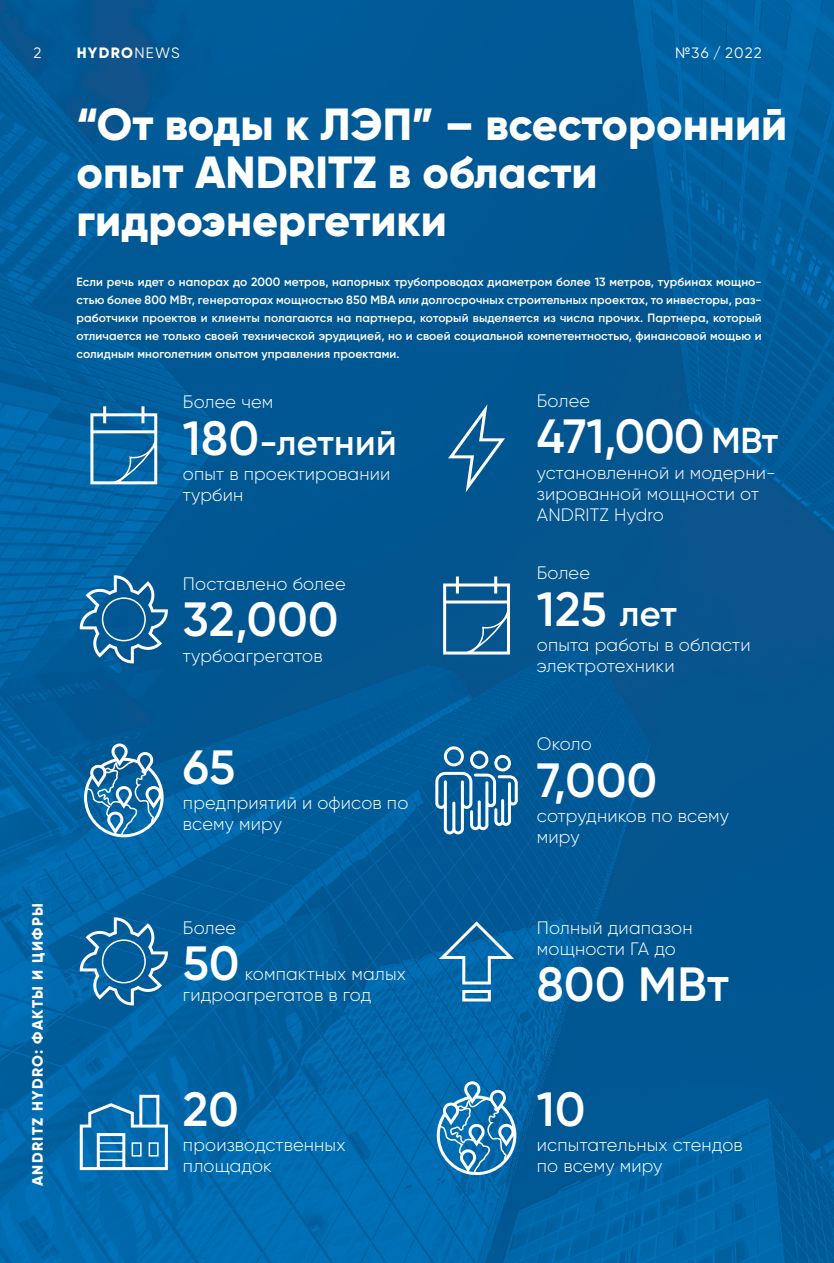
<style>
.page{position:relative;width:834px;height:1263px;background:#fff}
.page>*{position:absolute;margin:0;border:0;box-sizing:border-box;transform-origin:0 0}
.t1{font:600 48px "Gilroy";letter-spacing:.005em;color:#fff}
.t2{font:800 45px/48px "Gilroy";color:#fff}
.t3{font:600 36px "Gilroy";letter-spacing:.01em;color:#fff}
.t4{font:300 18px/21px "Gilroy";letter-spacing:.01em;color:#fff}
.t5{font:800 15px "Gilroy";letter-spacing:.09em;color:#fff}
.t6{font:15px "Gilroy";letter-spacing:.075em;color:#fff}
.t7{font:600 12px/18px "Gilroy";letter-spacing:.01em;color:#fff;text-align:justify}
.s1{font-weight:400}
.s2{font-size:48px}
.s3{font-size:36px}
</style>
<div class="page">
<img style="left:0;top:0;width:833px;height:1263px">
<svg style="left:80px;top:575px;width:88px;height:88px;background:#2974a6"></svg>
<svg style="left:80px;top:917px;width:88px;height:88px;background:#2977ac"></svg>
<svg style="left:90px;top:406px;width:67px;height:78px"></svg>
<svg style="left:84px;top:743px;width:80px;height:94px"></svg>
<svg style="left:80px;top:1095px;width:88px;height:75px;background:#3c8cc0"></svg>
<svg style="left:443px;top:576px;width:67px;height:78px"></svg>
<svg style="left:436px;top:1081px;width:80px;height:94px"></svg>
<svg style="left:435px;top:746px;width:82px;height:88px"></svg>
<svg style="left:448px;top:404px;width:57px;height:88px;background:#216c9f"></svg>
<svg style="left:439px;top:921px;width:75px;height:80px;background:#2379b1"></svg>
<p class="t6" style="left:34px;top:44px;width:9px">2</p>
<p class="t5" style="left:77px;top:44px;width:105px">HYDRO<span class="s1">NEWS</span></p>
<p class="t6" style="left:675px;top:44px;width:88px">№36 / 2022</p>
<h2 class="t2" style="left:77px;top:100px;width:712px">“От воды к ЛЭП” – всесторонний опыт ANDRITZ в области гидроэнергетики</h2>
<p class="t7" style="left:77px;top:273px;width:686px">Если речь идет о напорах до 2000 метров, напорных трубопроводах диаметром более 13 метров, турбинах мощно&shy;стью более 800 МВт, генераторах мощностью 850 МВА или долгосрочных строительных проектах, то инвесторы, раз&shy;работчики проектов и клиенты полагаются на партнера, который выделяется из числа прочих. Партнера, который отличается не только своей технической эрудицией, но и своей социальной компетентностью, финансовой мощью и солидным многолетним опытом управления проектами.</p>
<p class="t5" style="left:28px;top:1186px;width:284px;rotate:-90deg">ANDRITZ HYDRO: ФАКТЫ И ЦИФРЫ</p>
<h3 class="t4" style="left:183px;top:391px;width:92px">Более чем</h3>
<h3 class="t3" style="left:183px;top:420px;width:215px"><span class="s2">180</span>-летний</h3>
<h3 class="t4" style="left:183px;top:463px;width:209px">опыт в проектировании турбин</h3>
<h3 class="t4" style="left:183px;top:573px;width:164px">Поставлено более</h3>
<h1 class="t1" style="left:183px;top:590px;width:157px">32,000</h1>
<h3 class="t4" style="left:183px;top:645px;width:141px">турбоагрегатов</h3>
<h1 class="t1" style="left:183px;top:737px;width:54px">65</h1>
<h3 class="t4" style="left:183px;top:792px;width:227px">предприятий и офисов по всему миру</h3>
<h3 class="t4" style="left:183px;top:917px;width:55px">Более</h3>
<h1 class="t1" style="left:183px;top:934px;width:58px">50</h1>
<h3 class="t4" style="left:183px;top:963px;width:224px;text-indent:62px">компактных малых гидроагрегатов в год</h3>
<h1 class="t1" style="left:183px;top:1079px;width:57px">20</h1>
<h3 class="t4" style="left:183px;top:1134px;width:164px">производственных площадок</h3>
<h3 class="t4" style="left:536px;top:390px;width:55px">Более</h3>
<h1 class="t1" style="left:536px;top:407px;width:243px">471,000 <span class="s3">МВт</span></h1>
<h3 class="t4" style="left:536px;top:462px;width:240px">установленной и модерни&shy;зированной мощности от<br>ANDRITZ Hydro</h3>
<h3 class="t4" style="left:536px;top:562px;width:55px">Более</h3>
<h1 class="t1" style="left:536px;top:579px;width:141px">125 <span class="s3">лет</span></h1>
<h3 class="t4" style="left:536px;top:634px;width:215px">опыта работы в области электротехники</h3>
<h3 class="t4" style="left:536px;top:733px;width:56px">Около</h3>
<h1 class="t1" style="left:536px;top:750px;width:122px">7,000</h1>
<h3 class="t4" style="left:536px;top:805px;width:194px">сотрудников по всему миру</h3>
<h3 class="t4" style="left:536px;top:917px;width:157px">Полный диапазон мощности ГА до</h3>
<h1 class="t1" style="left:536px;top:955px;width:194px">800 МВт</h1>
<h1 class="t1" style="left:536px;top:1079px;width:50px">10</h1>
<h3 class="t4" style="left:536px;top:1134px;width:207px">испытательных стендов по всему миру</h3>
</div>
